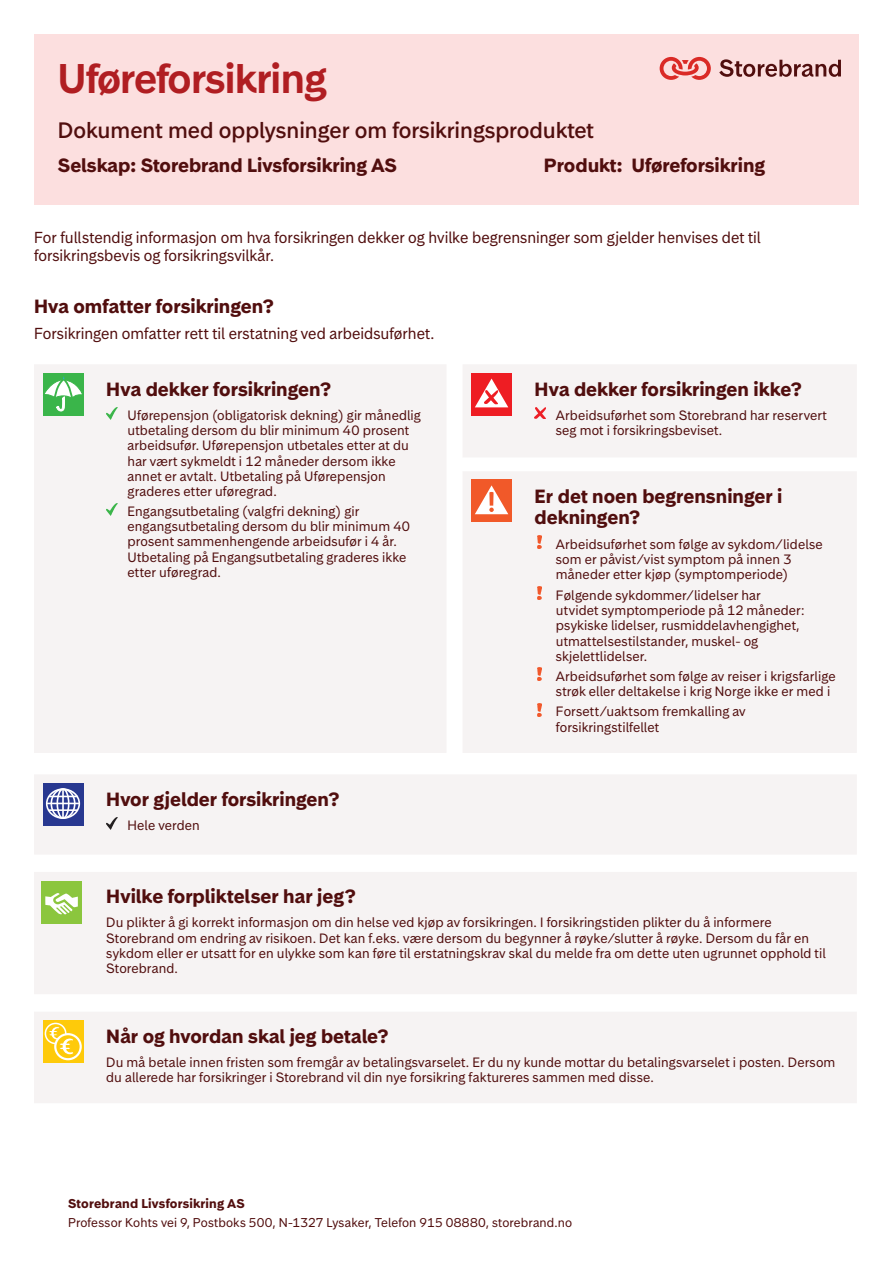
<style>
.page{position:relative;width:893px;height:1263px;background:#fff}
.page>*{position:absolute;margin:0;border:0;box-sizing:border-box;transform-origin:0 0}
.t1{font:600 39px "Storebrand Display";color:#b01e22}
.t2{font:500 21px "Storebrand Text";color:#510e0e}
.t3{font:700 18px/21.6px "Storebrand Text";color:#510e0e}
.t4{font:15px/18px "Storebrand Text";color:#510e0e}
.t5{font:12.75px/15.3px "Storebrand Text";letter-spacing:.01em;color:#510e0e}
.t6{font:12px "Storebrand Text";letter-spacing:.015em;color:#510e0e}
.t7{font:700 12px "Storebrand Text";letter-spacing:.015em;color:#510e0e}
</style>
<div class="page">
<div style="left:34px;top:34px;width:825px;height:170px;background:#fcdfdf"></div>
<div style="left:34px;top:365px;width:823px;height:388px;background:#f6f3f3"></div>
<svg style="left:463px;top:458px;width:394px;height:13px"></svg>
<svg style="left:34px;top:775px;width:823px;height:328px;fill:#f6f3f3"></svg>
<div style="left:43px;top:373px;width:41px;height:42px;background:#3ab54a"></div>
<svg style="left:45px;top:376px;width:37px;height:35px"></svg>
<svg style="left:106px;top:408px;width:11px;height:12px"></svg>
<svg style="left:106px;top:504px;width:11px;height:12px"></svg>
<div style="left:471px;top:373px;width:41px;height:42px;background:#ee1d23"></div>
<svg style="left:475px;top:379px;width:33px;height:28px"></svg>
<svg style="left:535px;top:408px;width:10px;height:11px"></svg>
<div style="left:471px;top:480px;width:41px;height:42px;background:#f15929"></div>
<svg style="left:475px;top:485px;width:33px;height:29px"></svg>
<img style="left:538px;top:535px;width:3px;height:14px">
<svg style="left:538px;top:586px;width:3px;height:13px"></svg>
<svg style="left:538px;top:668px;width:3px;height:13px"></svg>
<svg style="left:538px;top:703px;width:3px;height:13px"></svg>
<svg style="left:43px;top:783px;width:41px;height:42px"></svg>
<div style="left:46px;top:788px;width:34px;height:31px;border:2px solid #fff;border-radius:50%"></div>
<div style="left:50px;top:788px;width:26px;height:31px;border:2px solid #fff;border-radius:50%"></div>
<div style="left:57px;top:788px;width:13px;height:31px;border:2px solid #fff;border-radius:50%"></div>
<hr style="left:62px;top:789px;width:2px;height:30px;background:#fff">
<svg style="left:49px;top:796px;width:29px;height:1px"></svg>
<hr style="left:49px;top:809px;width:29px;height:2px;background:#fff">
<hr style="left:47px;top:803px;width:32px;height:1px;background:#fff">
<svg style="left:106px;top:818px;width:11px;height:12px"></svg>
<div style="left:43px;top:1020px;width:41px;height:42px;background:#feca0a"></div>
<div style="left:45px;top:1023px;width:21px;height:21px;border:2px solid #fff;border-radius:50%"></div>
<svg style="left:55px;top:1034px;width:26px;height:25px"></svg>
<div style="left:54px;top:1033px;width:28px;height:27px;border:2px solid #fff;border-radius:50%"></div>
<svg style="left:48px;top:1026px;width:26px;height:29px"></svg>
<div style="left:41px;top:881px;width:41px;height:43px;background:#8bc63e"></div>
<svg style="left:45px;top:893px;width:33px;height:22px"></svg>
<svg style="left:719px;top:59px;width:122px;height:18px"></svg>
<svg style="left:660px;top:57px;width:51px;height:23px"></svg>
<h1 class="t1" style="left:58px;top:53px;width:270px">Uføreforsikring</h1>
<h2 class="t2" style="left:58px;top:116px;width:538px">Dokument med opplysninger om forsikringsproduktet</h2>
<h3 class="t3" style="left:58px;top:154px;width:341px">Selskap: Storebrand Livsforsikring AS</h3>
<h3 class="t3" style="left:544px;top:154px;width:223px">Produkt: Uføreforsikring</h3>
<p class="t4" style="left:34px;top:229px;width:728px">For fullstendig informasjon om hva forsikringen dekker og hvilke begrensninger som gjelder henvises det til forsikringsbevis og forsikringsvilkår.</p>
<h3 class="t3" style="left:34px;top:295px;width:241px">Hva omfatter forsikringen?</h3>
<p class="t4" style="left:34px;top:324px;width:402px">Forsikringen omfatter rett til erstatning ved arbeidsuførhet.</p>
<h3 class="t3" style="left:106px;top:378px;width:226px">Hva dekker forsikringen?</h3>
<p class="t5" style="left:128px;top:407px;width:295px">Uførepensjon (obligatorisk dekning) gir månedlig utbetaling dersom du blir minimum 40 prosent arbeidsufør. Uførepensjon utbetales etter at du har vært sykmeldt i 12 måneder dersom ikke annet er avtalt. Utbetaling på Uførepensjon graderes etter uføregrad.</p>
<p class="t5" style="left:128px;top:503px;width:284px">Engangsutbetaling (valgfri dekning) gir engangsutbetaling dersom du blir minimum 40 prosent sammenhengende arbeidsufør i 4 år.<br>Utbetaling på Engangsutbetaling graderes ikke etter uføregrad.</p>
<h3 class="t3" style="left:535px;top:378px;width:269px">Hva dekker forsikringen ikke?</h3>
<p class="t5" style="left:556px;top:407px;width:272px">Arbeidsuførhet som Storebrand har reservert seg mot i forsikringsbeviset.</p>
<h3 class="t3" style="left:535px;top:485px;width:249px">Er det noen begrensninger i dekningen?</h3>
<p class="t5" style="left:556px;top:536px;width:268px">Arbeidsuførhet som følge av sykdom/lidelse som er påvist/vist symptom på innen 3 måneder etter kjøp (symptomperiode)</p>
<p class="t5" style="left:556px;top:587px;width:250px">Følgende sykdommer/lidelser har utvidet symptomperiode på 12 måneder: psykiske lidelser, rusmiddelavhengighet, utmattelsestilstander, muskel- og skjelettlidelser.</p>
<p class="t5" style="left:556px;top:668px;width:281px">Arbeidsuførhet som følge av reiser i krigsfarlige strøk eller deltakelse i krig Norge ikke er med i</p>
<p class="t5" style="left:556px;top:704px;width:191px">Forsett/uaktsom fremkalling av forsikringstilfellet</p>
<h3 class="t3" style="left:106px;top:788px;width:235px">Hvor gjelder forsikringen?</h3>
<p class="t5" style="left:128px;top:817px;width:74px">Hele verden</p>
<h3 class="t3" style="left:106px;top:886px;width:251px">Hvilke forpliktelser har jeg?</h3>
<p class="t5" style="left:106px;top:915px;width:721px">Du plikter å gi korrekt informasjon om din helse ved kjøp av forsikringen. I forsikringstiden plikter du å informere Storebrand om endring av risikoen. Det kan f.eks. være dersom du begynner å røyke/slutter å røyke. Dersom du får en sykdom eller er utsatt for en ulykke som kan føre til erstatningskrav skal du melde fra om dette uten ugrunnet opphold til Storebrand.</p>
<h3 class="t3" style="left:106px;top:1025px;width:284px">Når og hvordan skal jeg betale?</h3>
<p class="t5" style="left:106px;top:1054px;width:731px">Du må betale innen fristen som fremgår av betalingsvarselet. Er du ny kunde mottar du betalingsvarselet i posten. Dersom du allerede har forsikringer i Storebrand vil din nye forsikring faktureres sammen med disse.</p>
<p class="t7" style="left:68px;top:1195px;width:178px">Storebrand Livsforsikring AS</p>
<p class="t6" style="left:68px;top:1214px;width:506px">Professor Kohts vei 9, Postboks 500, N-1327 Lysaker, Telefon 915 08880, storebrand.no</p>
</div>
